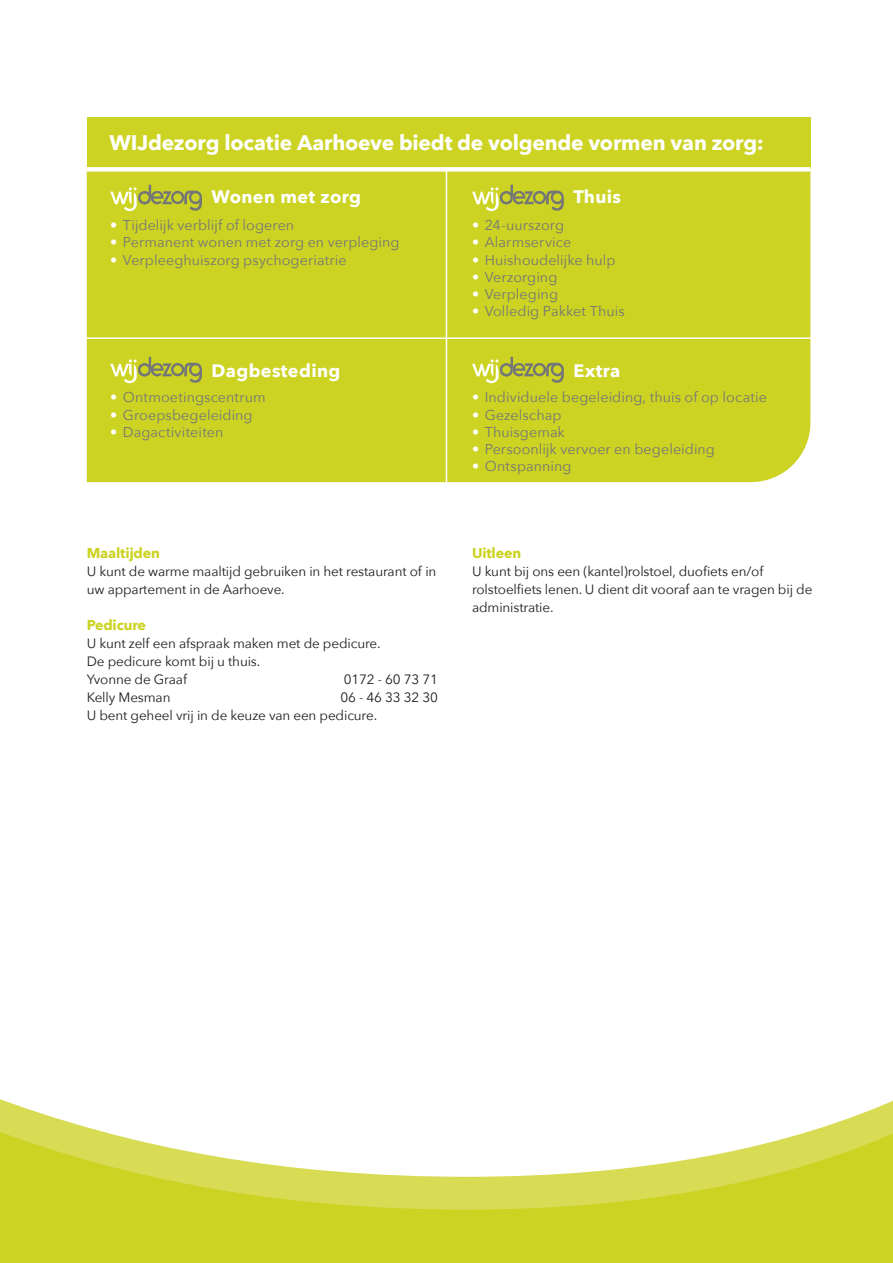
<style>
.page{position:relative;width:893px;height:1263px;background:#fff}
.page>*{position:absolute;margin:0;border:0;box-sizing:border-box;transform-origin:0 0}
.t1{font:700 21px "Avenir Next";letter-spacing:-.01em;color:#fff}
.t2{font:700 18px "Avenir Next";letter-spacing:.02em;color:#fff}
.t3{font:14.25px "Avenir Next";letter-spacing:.005em;color:#747577}
.t4{font:700 14.25px "Avenir Next";letter-spacing:-.01em;color:#ccd323}
.t5{font:13.5px/18px "Avenir Next";letter-spacing:-.01em;color:#1d1d1b}
.s1{color:#fff}
</style>
<div class="page">
<div style="left:87px;top:172px;width:723px;height:310px;background:#ccd323"></div>
<div style="left:87px;top:117px;width:723px;height:51px;background:#ccd323"></div>
<svg style="left:0;top:1099px;width:893px;height:28px"></svg>
<svg style="left:0;top:1127px;width:893px;height:136px;fill:#ccd323"></svg>
<svg style="left:110px;top:185px;width:92px;height:26px;background:#bdc248"></svg>
<svg style="left:110px;top:357px;width:92px;height:26px;background:#bdc248"></svg>
<svg style="left:472px;top:185px;width:92px;height:26px;background:#bdc248"></svg>
<svg style="left:472px;top:357px;width:92px;height:26px;background:#bdc248"></svg>
<div style="left:87px;top:167px;width:723px;height:5px;background:#fff"></div>
<hr style="left:87px;top:337px;width:723px;height:2px;background:#fff">
<hr style="left:446px;top:169px;width:1px;height:314px;background:#fff">
<h1 class="t1" style="left:109px;top:124px;width:656px">WIJdezorg locatie Aarhoeve biedt de volgende vormen van zorg:</h1>
<p class="t2" style="left:212px;top:181px;width:151px">Wonen met zorg</p>
<p class="t3" style="left:110px;top:213px;width:185px"><span class="s1">•</span> Tijdelijk verblijf of logeren</p>
<p class="t3" style="left:110px;top:230px;width:291px"><span class="s1">•</span> Permanent wonen met zorg en verpleging</p>
<p class="t3" style="left:110px;top:248px;width:238px"><span class="s1">•</span> Verpleeghuiszorg psychogeriatrie</p>
<p class="t2" style="left:212px;top:355px;width:130px">Dagbesteding</p>
<p class="t3" style="left:110px;top:385px;width:157px"><span class="s1">•</span> Ontmoetingscentrum</p>
<p class="t3" style="left:110px;top:403px;width:144px"><span class="s1">•</span> Groepsbegeleiding</p>
<p class="t3" style="left:110px;top:420px;width:115px"><span class="s1">•</span> Dagactiviteiten</p>
<p class="t4" style="left:87px;top:541px;width:75px">Maaltijden</p>
<p class="t5" style="left:87px;top:562px;width:351px">U kunt de warme maaltijd gebruiken in het restaurant of in uw appartement in de Aarhoeve.</p>
<p class="t4" style="left:87px;top:613px;width:61px">Pedicure</p>
<p class="t5" style="left:87px;top:634px;width:295px">U kunt zelf een afspraak maken met de pedicure.<br>De pedicure komt bij u thuis.<br>Yvonne de Graaf</p>
<p class="t5" style="left:344px;top:670px;width:96px">0172 - 60 73 71</p>
<p class="t5" style="left:87px;top:688px;width:85px">Kelly Mesman</p>
<p class="t5" style="left:87px;top:688px;width:353px;text-indent:254px">06 - 46 33 32 30<br>U bent geheel vrij in de keuze van een pedicure.</p>
<p class="t2" style="left:573px;top:181px;width:49px">Thuis</p>
<p class="t3" style="left:472px;top:213px;width:94px"><span class="s1">•</span> 24-uurszorg</p>
<p class="t3" style="left:472px;top:230px;width:101px"><span class="s1">•</span> Alarmservice</p>
<p class="t3" style="left:472px;top:248px;width:145px"><span class="s1">•</span> Huishoudelijke hulp</p>
<p class="t3" style="left:472px;top:265px;width:87px"><span class="s1">•</span> Verzorging</p>
<p class="t3" style="left:472px;top:282px;width:88px"><span class="s1">•</span> Verpleging</p>
<p class="t3" style="left:472px;top:299px;width:154px"><span class="s1">•</span> Volledig Pakket Thuis</p>
<p class="t2" style="left:573px;top:355px;width:48px">Extra</p>
<p class="t3" style="left:472px;top:385px;width:296px"><span class="s1">•</span> Individuele begeleiding, thuis of op locatie</p>
<p class="t3" style="left:472px;top:403px;width:91px"><span class="s1">•</span> Gezelschap</p>
<p class="t3" style="left:472px;top:420px;width:94px"><span class="s1">•</span> Thuisgemak</p>
<p class="t3" style="left:472px;top:437px;width:244px"><span class="s1">•</span> Persoonlijk vervoer en begeleiding</p>
<p class="t3" style="left:472px;top:454px;width:101px"><span class="s1">•</span> Ontspanning</p>
<p class="t4" style="left:472px;top:541px;width:51px">Uitleen</p>
<p class="t5" style="left:472px;top:562px;width:342px">U kunt bij ons een (kantel)rolstoel, duofiets en/of rolstoelfiets lenen. U dient dit vooraf aan te vragen bij de administratie.</p>
</div>
